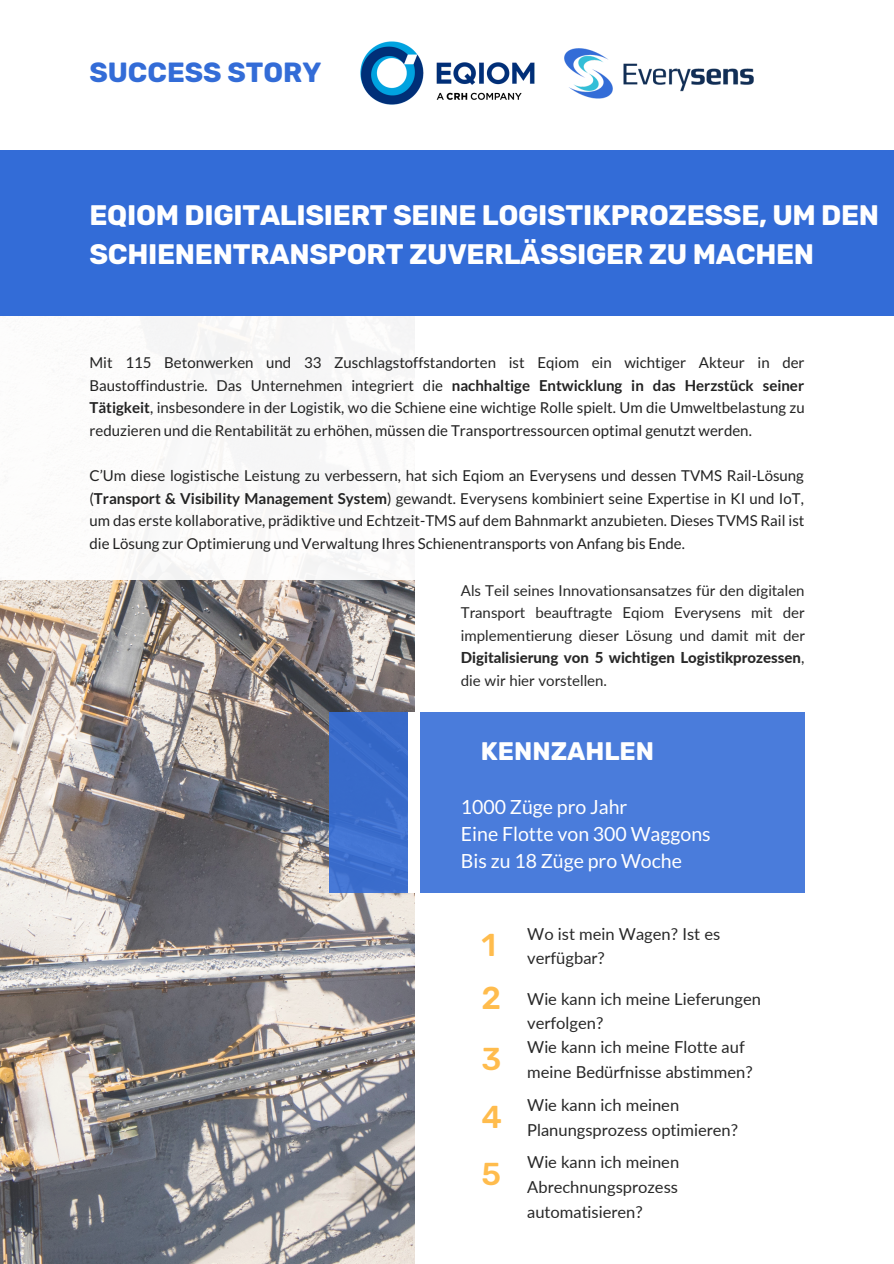
<style>
.page{position:relative;width:894px;height:1264px;background:#fff}
.page>*{position:absolute;margin:0;border:0;box-sizing:border-box;transform-origin:0 0}
.t1{font:500 31.5px "Rubik";color:#ffbc4d}
.t2{font:700 28.05px/38.4px "Rubik";letter-spacing:-.01em;color:#fff}
.t3{font:700 27.6px "Rubik";color:#336cd7}
.t4{font:700 25.35px "Rubik";color:#fff}
.t5{font:19.5px "Lato";color:#fff}
.t6{font:16.5px/24.5px "Lato";color:#282828}
.t7{font:15px/22.5px "Lato";color:#222;text-align:justify}
.t8{font:15px/22.5px "Lato";color:#282828;text-align:justify}
.s1{font-weight:700}
.s2{font-weight:800}
</style>
<div class="page">
<img style="left:0;top:579px;width:414px;height:684px">
<div style="left:329px;top:712px;width:475px;height:180px;background:linear-gradient(to right,#4173d2,#4e80df)"></div>
<div style="left:0;top:151px;width:893px;height:165px;background:#336cd7"></div>
<img style="left:360px;top:41px;width:175px;height:64px">
<img style="left:564px;top:48px;width:188px;height:50px">
<div style="left:408px;top:712px;width:12px;height:180px;background:#fff"></div>
<p class="t3" style="left:89px;top:57px;width:233px">SUCCESS STORY</p>
<p class="t2" style="left:89px;top:196px;width:791px">EQIOM DIGITALISIERT SEINE LOGISTIKPROZESSE, UM DEN<br>SCHIENENTRANSPORT ZUVERLÄSSIGER ZU MACHEN</p>
<p class="t7" style="left:89px;top:351px;width:716px">Mit 115 Betonwerken und 33 Zuschlagstoffstandorten ist Eqiom ein wichtiger Akteur in der Baustoffindustrie. Das Unternehmen integriert die <span class="s1">nachhaltige Entwicklung in das Herzstück seiner Tätigkeit</span>, insbesondere in der Logistik, wo die Schiene eine wichtige Rolle spielt. Um die Umweltbelastung zu reduzieren und die Rentabilität zu erhöhen, müssen die Transportressourcen optimal genutzt werden.</p>
<p class="t7" style="left:89px;top:464px;width:716px">C’Um diese logistische Leistung zu verbessern, hat sich Eqiom an Everysens und dessen TVMS Rail-Lösung (<span class="s1">Transport &amp; Visibility Management System</span>) gewandt. Everysens kombiniert seine Expertise in KI und IoT, um das erste kollaborative, prädiktive und Echtzeit-TMS auf dem Bahnmarkt anzubieten. Dieses TVMS Rail ist die Lösung zur Optimierung und Verwaltung Ihres Schienentransports von Anfang bis Ende.</p>
<p class="t8" style="left:460px;top:578px;width:345px">Als Teil seines Innovationsansatzes für den digitalen Transport beauftragte Eqiom Everysens mit der implementierung dieser Lösung und damit mit der <span class="s2">Digitalisierung von 5 wichtigen Logistikprozessen</span>, die wir hier vorstellen.</p>
<p class="t4" style="left:481px;top:736px;width:174px">KENNZAHLEN</p>
<p class="t5" style="left:460px;top:794px;width:168px">1000 Züge pro Jahr</p>
<p class="t5" style="left:460px;top:821px;width:251px">Eine Flotte von 300 Waggons</p>
<p class="t5" style="left:460px;top:848px;width:223px">Bis zu 18 Züge pro Woche</p>
<p class="t1" style="left:481px;top:926px;width:16px">1</p>
<p class="t6" style="left:527px;top:921px;width:194px">Wo ist mein Wagen? Ist es verfügbar?</p>
<p class="t6" style="left:527px;top:985px;width:235px">Wie kann ich meine Lieferungen verfolgen?</p>
<p class="t1" style="left:481px;top:979px;width:21px">2</p>
<p class="t1" style="left:481px;top:1040px;width:21px">3</p>
<p class="t1" style="left:481px;top:1098px;width:22px">4</p>
<p class="t1" style="left:481px;top:1155px;width:21px">5</p>
<p class="t6" style="left:527px;top:1034px;width:219px">Wie kann ich meine Flotte auf</p>
<p class="t6" style="left:527px;top:1059px;width:227px">meine Bedürfnisse abstimmen?</p>
<p class="t6" style="left:527px;top:1092px;width:153px">Wie kann ich meinen</p>
<p class="t6" style="left:527px;top:1116px;width:212px">Planungsprozess optimieren?</p>
<p class="t6" style="left:527px;top:1149px;width:153px;text-align:justify">Wie kann ich meinen Abrechnungsprozess automatisieren?</p>
</div>
